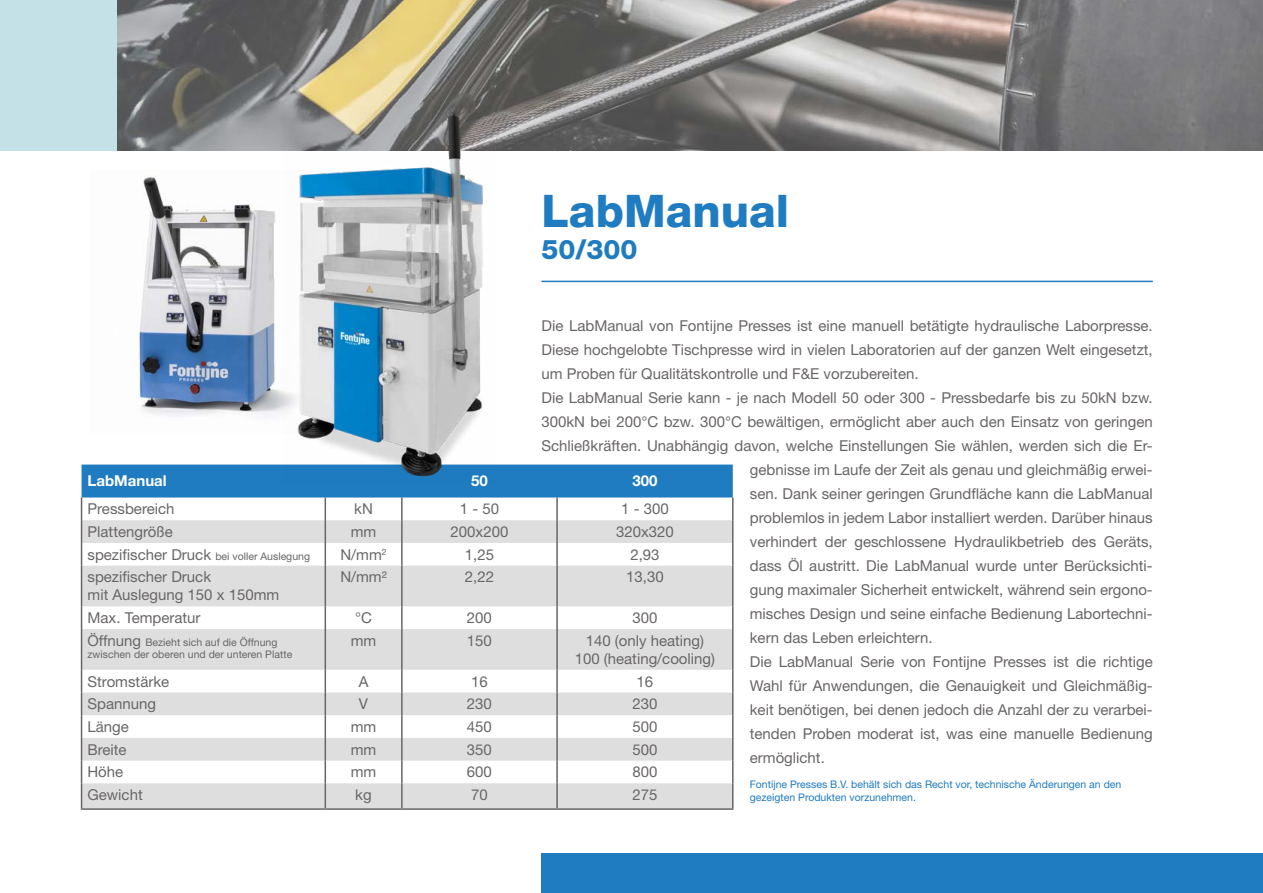
<style>
.page{position:relative;width:1263px;height:893px;background:#fff}
.page>*{position:absolute;margin:0;border:0;box-sizing:border-box;transform-origin:0 0}
.t1{font:800 45px "Helvetica Neue LT Std";color:#207cc0}
.t2{font:800 27px "Helvetica Neue LT Std";color:#207cc0}
.t3{font:15px "Helvetica Neue LT Std";color:#696567}
.t4{font:15px/18px "Helvetica Neue LT Std";color:#696667}
.t5{font:700 15px "Helvetica Neue LT Std";color:#fff}
.t6{font:10.5px/12.6px "Helvetica Neue LT Std";color:#696667}
.t7{font:10.5px/12.6px "Helvetica Neue LT Std";color:#207cc0}
.s1{font-size:15px}
</style>
<div class="page">
<img style="left:117px;top:0;width:1146px;height:150px">
<img style="left:136px;top:176px;width:146px;height:240px">
<div style="left:541px;top:853px;width:722px;height:40px;background:#207cc0"></div>
<div style="left:0;top:0;width:117px;height:150px;background:#c5e1e8"></div>
<hr style="left:541px;top:281px;width:612px;height:1px;background:#207cc0">
<div style="left:82px;top:566px;width:650px;height:40px;background:#dedede"></div>
<svg style="left:81px;top:465px;width:652px;height:101px"></svg>
<hr style="left:81px;top:566px;width:1px;height:40px;background:#696567">
<hr style="left:325px;top:566px;width:1px;height:40px;background:#696567">
<hr style="left:401px;top:566px;width:2px;height:40px;background:#696567">
<hr style="left:556px;top:566px;width:2px;height:40px;background:#696567">
<hr style="left:732px;top:566px;width:1px;height:40px;background:#696567">
<svg style="left:81px;top:606px;width:652px;height:202px"></svg>
<hr style="left:81px;top:808px;width:244px;height:2px;background:#696567">
<hr style="left:325px;top:808px;width:77px;height:2px;background:#696567">
<hr style="left:402px;top:808px;width:155px;height:2px;background:#696567">
<hr style="left:557px;top:808px;width:176px;height:2px;background:#696567">
<img style="left:282px;top:105px;width:212px;height:379px">
<h1 class="t1" style="left:541px;top:184px;width:249px">LabManual</h1>
<h2 class="t2" style="left:541px;top:233px;width:98px">50/300</h2>
<p class="t3" style="left:541px;top:317px;width:613px">Die LabManual von Fontijne Presses ist eine manuell betätigte hydraulische Laborpresse.</p>
<p class="t3" style="left:541px;top:341px;width:613px">Diese hochgelobte Tischpresse wird in vielen Laboratorien auf der ganzen Welt eingesetzt,</p>
<p class="t3" style="left:541px;top:365px;width:379px">um Proben für Qualitätskontrolle und F&amp;E vorzubereiten.</p>
<p class="t3" style="left:541px;top:389px;width:613px">Die LabManual Serie kann - je nach Modell 50 oder 300 - Pressbedarfe bis zu 50kN bzw.</p>
<p class="t3" style="left:541px;top:413px;width:613px">300kN bei 200°C bzw. 300°C bewältigen, ermöglicht aber auch den Einsatz von geringen</p>
<p class="t3" style="left:541px;top:437px;width:613px">Schließkräften. Unabhängig davon, welche Einstellungen Sie wählen, werden sich die Er-</p>
<p class="t3" style="left:750px;top:461px;width:404px">gebnisse im Laufe der Zeit als genau und gleichmäßig erwei-</p>
<p class="t3" style="left:750px;top:485px;width:404px">sen. Dank seiner geringen Grundfläche kann die LabManual</p>
<p class="t3" style="left:750px;top:509px;width:404px">problemlos in jedem Labor installiert werden. Darüber hinaus</p>
<p class="t3" style="left:750px;top:533px;width:404px">verhindert der geschlossene Hydraulikbetrieb des Geräts,</p>
<p class="t3" style="left:750px;top:557px;width:404px">dass Öl austritt. Die LabManual wurde unter Berücksichti-</p>
<p class="t3" style="left:750px;top:581px;width:404px">gung maximaler Sicherheit entwickelt, während sein ergono-</p>
<p class="t3" style="left:750px;top:605px;width:404px">misches Design und seine einfache Bedienung Labortechni-</p>
<p class="t3" style="left:750px;top:629px;width:184px">kern das Leben erleichtern.</p>
<p class="t3" style="left:750px;top:653px;width:404px">Die LabManual Serie von Fontijne Presses ist die richtige</p>
<p class="t3" style="left:750px;top:677px;width:404px">Wahl für Anwendungen, die Genauigkeit und Gleichmäßig-</p>
<p class="t3" style="left:750px;top:701px;width:404px">keit benötigen, bei denen jedoch die Anzahl der zu verarbei-</p>
<p class="t3" style="left:750px;top:725px;width:404px">tenden Proben moderat ist, was eine manuelle Bedienung</p>
<p class="t3" style="left:750px;top:749px;width:77px">ermöglicht.</p>
<p class="t7" style="left:750px;top:778px;width:373px">Fontijne Presses B.V. behält sich das Recht vor, technische Änderungen an den gezeigten Produkten vorzunehmen.</p>
<p class="t5" style="left:88px;top:472px;width:81px">LabManual</p>
<p class="t5" style="left:471px;top:472px;width:18px">50</p>
<p class="t5" style="left:632px;top:472px;width:27px">300</p>
<p class="t4" style="left:88px;top:500px;width:88px">Pressbereich</p>
<p class="t4" style="left:354px;top:500px;width:20px">kN</p>
<p class="t4" style="left:460px;top:500px;width:41px">1 - 50</p>
<p class="t4" style="left:621px;top:500px;width:49px">1 - 300</p>
<p class="t4" style="left:88px;top:522px;width:87px">Plattengröße</p>
<p class="t4" style="left:351px;top:522px;width:27px">mm</p>
<p class="t4" style="left:450px;top:522px;width:59px">200x200</p>
<p class="t4" style="left:616px;top:522px;width:59px">320x320</p>
<p class="t6" style="left:88px;top:549px;width:224px"><span class="s1">spezifischer Druck</span> bei voller Auslegung</p>
<p class="t4" style="left:340px;top:545px;width:48px">N/mm<sup>2</sup></p>
<p class="t4" style="left:465px;top:545px;width:31px">1,25</p>
<p class="t4" style="left:630px;top:545px;width:31px">2,93</p>
<p class="t4" style="left:88px;top:568px;width:193px">spezifischer Druck<br>mit Auslegung 150 x 150mm</p>
<p class="t4" style="left:340px;top:568px;width:48px">N/mm²</p>
<p class="t4" style="left:465px;top:568px;width:31px">2,22</p>
<p class="t4" style="left:626px;top:568px;width:39px">13,30</p>
<p class="t4" style="left:88px;top:608px;width:115px">Max. Temperatur</p>
<p class="t4" style="left:355px;top:608px;width:18px">°C</p>
<p class="t4" style="left:467px;top:608px;width:27px">200</p>
<p class="t4" style="left:632px;top:608px;width:27px">300</p>
<p class="t6" style="left:88px;top:636px;width:206px"><span class="s1">Öffnung</span> Bezieht sich auf die Öffnung zwischen der oberen und der unteren Platte</p>
<p class="t4" style="left:351px;top:631px;width:27px">mm</p>
<p class="t4" style="left:467px;top:631px;width:27px">150</p>
<p class="t4" style="left:575px;top:631px;width:142px;text-align:center">140 (only heating)<br>100 (heating/cooling)</p>
<p class="t4" style="left:88px;top:672px;width:83px">Stromstärke</p>
<p class="t4" style="left:359px;top:672px;width:11px">A</p>
<p class="t4" style="left:471px;top:672px;width:18px">16</p>
<p class="t4" style="left:636px;top:672px;width:18px">16</p>
<p class="t4" style="left:88px;top:695px;width:70px">Spannung</p>
<p class="t4" style="left:359px;top:695px;width:11px">V</p>
<p class="t4" style="left:467px;top:695px;width:27px">230</p>
<p class="t4" style="left:632px;top:695px;width:27px">230</p>
<p class="t4" style="left:88px;top:717px;width:43px">Länge</p>
<p class="t4" style="left:351px;top:717px;width:27px">mm</p>
<p class="t4" style="left:467px;top:717px;width:27px">450</p>
<p class="t4" style="left:632px;top:717px;width:27px">500</p>
<p class="t4" style="left:87px;top:740px;width:41px">Breite</p>
<p class="t4" style="left:351px;top:740px;width:27px">mm</p>
<p class="t4" style="left:467px;top:740px;width:27px">350</p>
<p class="t4" style="left:632px;top:740px;width:27px">500</p>
<p class="t4" style="left:87px;top:763px;width:37px">Höhe</p>
<p class="t4" style="left:351px;top:763px;width:27px">mm</p>
<p class="t4" style="left:467px;top:763px;width:27px">600</p>
<p class="t4" style="left:632px;top:763px;width:27px">800</p>
<p class="t4" style="left:87px;top:785px;width:57px">Gewicht</p>
<p class="t4" style="left:355px;top:785px;width:18px">kg</p>
<p class="t4" style="left:471px;top:785px;width:18px">70</p>
<p class="t4" style="left:632px;top:785px;width:27px">275</p>
</div>
